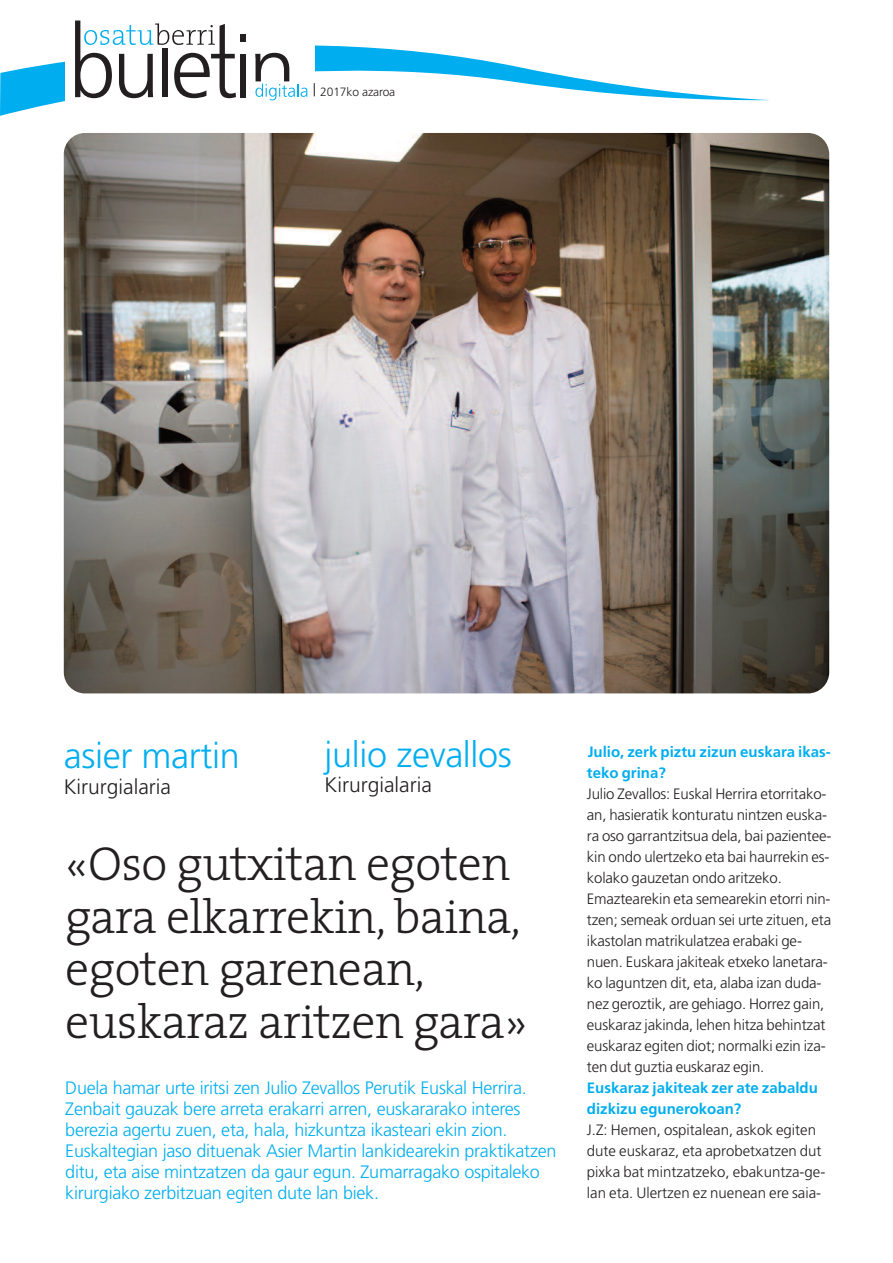
<style>
.page{position:relative;width:893px;height:1263px;background:#fff}
.page>*{position:absolute;margin:0;border:0;box-sizing:border-box;transform-origin:0 0}
.t1{font:300 48px/52.5px "The Serif";letter-spacing:-.015em;color:#231f20}
.t2{font:300 36px "Frutiger";letter-spacing:-.01em;color:#00aeef}
.t3{font:300 21px "Frutiger";color:#231f20}
.t4{font:300 18px/21px "Frutiger";letter-spacing:-.015em;color:#00aeef}
.t5{font:300 15px/21px "Frutiger";letter-spacing:-.01em;color:#231f20}
.t6{font:700 15px/21px "Frutiger";color:#00aeef}
.t7{font:300 12px "Frutiger";letter-spacing:-.01em;color:#231f20}
</style>
<div class="page">
<svg style="left:0;top:45px;width:770px;height:71px"></svg>
<div style="left:65px;top:18px;width:249px;height:102px;background:#fff"></div>
<svg style="left:255px;top:53px;width:52px;height:47px"></svg>
<svg style="left:75px;top:21px;width:171px;height:77px"></svg>
<svg style="left:314px;top:83px;width:1px;height:13px"></svg>
<img style="left:64px;top:133px;width:765px;height:560px;border-radius:21px">
<p class="t7" style="left:320px;top:87px;width:77px">2017ko azaroa</p>
<h2 class="t2" style="left:64px;top:741px;width:178px">asier martin</h2>
<h3 class="t3" style="left:64px;top:778px;width:109px">Kirurgialaria</h3>
<h2 class="t2" style="left:325px;top:739px;width:189px">julio zevallos</h2>
<h3 class="t3" style="left:325px;top:776px;width:109px">Kirurgialaria</h3>
<h1 class="t1" style="left:65px;top:844px;width:464px">«Oso gutxitan egoten gara elkarrekin, baina, egoten garenean, euskaraz aritzen gara»</h1>
<p class="t4" style="left:65px;top:1078px;width:493px">Duela hamar urte iritsi zen Julio Zevallos Perutik Euskal Herrira.<br>Zenbait gauzak bere arreta erakarri arren, euskararako interes berezia agertu zuen, eta, hala, hizkuntza ikasteari ekin zion.<br>Euskaltegian jaso dituenak Asier Martin lankidearekin praktikatzen ditu, eta aise mintzatzen da gaur egun. Zumarragako ospitaleko kirurgiako zerbitzuan egiten dute lan biek.</p>
<p class="t6" style="left:587px;top:742px;width:245px">Julio, zerk piztu zizun euskara ikas&shy;teko grina?</p>
<p class="t5" style="left:587px;top:784px;width:246px">Julio Zevallos: Euskal Herrira etorritako&shy;an, hasieratik konturatu nintzen euska&shy;ra oso garrantzitsua dela, bai pazientee&shy;kin ondo ulertzeko eta bai haurrekin es&shy;kolako gauzetan ondo aritzeko.<br>Emaztearekin eta semearekin etorri nin&shy;tzen; semeak orduan sei urte zituen, eta ikastolan matrikulatzea erabaki ge&shy;nuen. Euskara jakiteak etxeko lanetara&shy;ko laguntzen dit, eta, alaba izan duda&shy;nez geroztik, are gehiago. Horrez gain, euskaraz jakinda, lehen hitza behintzat euskaraz egiten diot; normalki ezin iza&shy;ten dut guztia euskaraz egin.</p>
<p class="t6" style="left:587px;top:1078px;width:232px">Euskaraz jakiteak zer ate zabaldu dizkizu egunerokoan?</p>
<p class="t5" style="left:587px;top:1120px;width:240px">J.Z: Hemen, ospitalean, askok egiten dute euskaraz, eta aprobetxatzen dut pixka bat mintzatzeko, ebakuntza-ge&shy;lan eta. Ulertzen ez nuenean ere saia-</p>
</div>
